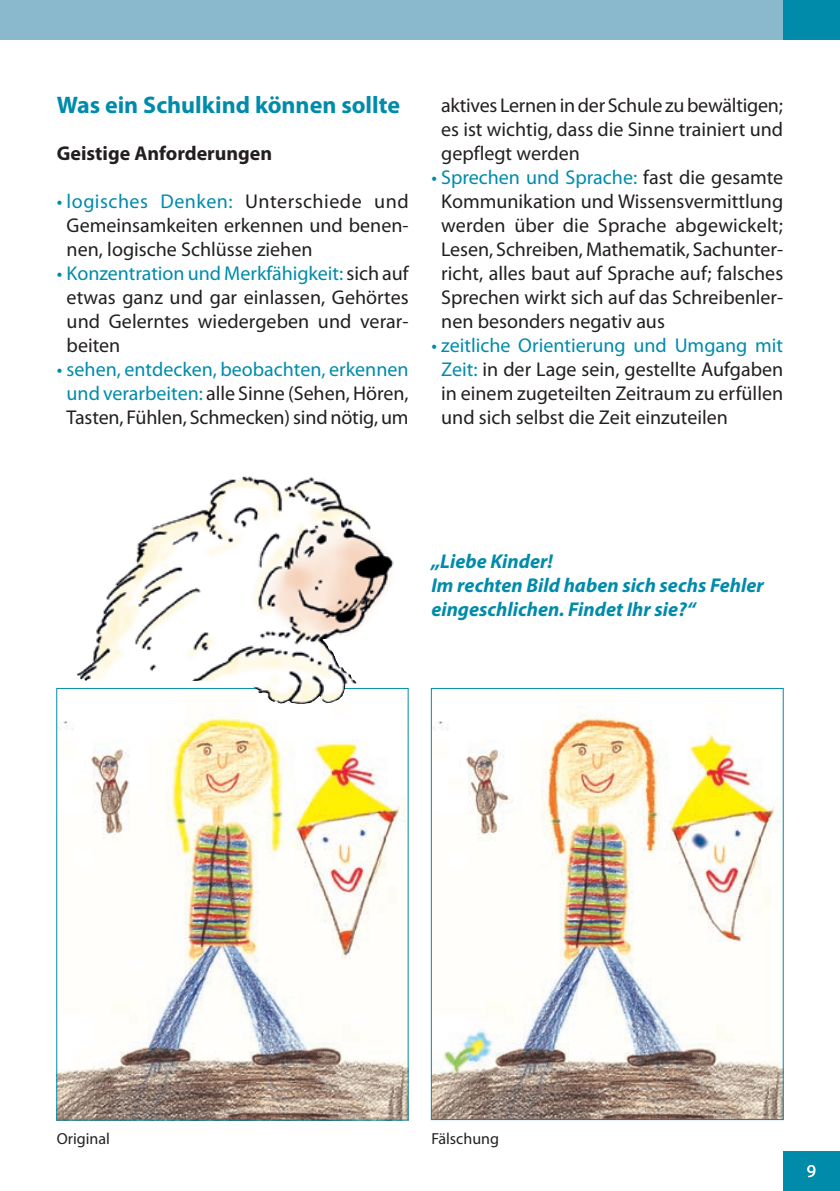
<style>
.page{position:relative;width:840px;height:1191px;background:#fff}
.page>*{position:absolute;margin:0;border:0;box-sizing:border-box;transform-origin:0 0}
.t1{font:700 24px "Myriad Pro";color:#008bab}
.t2{font:20px/24px "Myriad Pro";color:#231f20;text-align:justify}
.t3{font:italic 700 20px/24px "Myriad Pro";color:#008bab}
.t4{font:700 20px "Myriad Pro";color:#231f20}
.t5{font:16px "Myriad Pro";color:#231f20}
.s1{color:#008bab}
</style>
<div class="page">
<img style="left:58px;top:713px;width:348px;height:405px">
<img style="left:432px;top:715px;width:349px;height:403px">
<div style="left:430px;top:688px;width:353px;height:432px;border:1px solid #008bab"></div>
<img style="left:57px;top:476px;width:344px;height:229px">
<div style="left:0;top:0;width:839px;height:40px;background:#8ab9cd"></div>
<div style="left:782px;top:1151px;width:57px;height:40px;background:#008bab"></div>
<div style="left:782px;top:0;width:57px;height:40px;background:#008bab"></div>
<p class="t1" style="left:57px;top:89px;width:345px">Was ein Schulkind können sollte</p>
<p class="t4" style="left:57px;top:140px;width:217px">Geistige Anforderungen</p>
<p class="t2" style="left:67px;top:189px;width:343px;text-indent:-10px"><span class="s1">• logisches Denken:</span> Unterschiede und Gemeinsamkeiten erkennen und benen&shy;nen, logische Schlüsse ziehen</p>
<p class="t2" style="left:67px;top:261px;width:343px;text-indent:-10px"><span class="s1">• Konzentration und Merkfähigkeit:</span> sich auf etwas ganz und gar einlassen, Gehörtes und Gelerntes wiedergeben und verar&shy;beiten</p>
<p class="t2" style="left:57px;top:357px;width:353px;text-align:center"><span class="s1">• sehen, entdecken, beobachten, erkennen und verarbeiten:</span> alle Sinne (Sehen, Hören,<br>Tasten, Fühlen, Schmecken) sind nötig, um</p>
<p class="t2" style="left:441px;top:93px;width:343px">aktives Lernen in der Schule zu bewältigen; es ist wichtig, dass die Sinne trainiert und gepflegt werden</p>
<p class="t2" style="left:441px;top:165px;width:343px;text-indent:-10px"><span class="s1">• Sprechen und Sprache:</span> fast die gesamte Kommunikation und Wissensvermittlung werden über die Sprache abgewickelt; Lesen, Schreiben, Mathematik, Sachunter&shy;richt, alles baut auf Sprache auf; falsches Sprechen wirkt sich auf das Schreibenler&shy;nen besonders negativ aus</p>
<p class="t2" style="left:441px;top:333px;width:343px;text-indent:-10px"><span class="s1">• zeitliche Orientierung und Umgang mit Zeit:</span> in der Lage sein, gestellte Aufgaben in einem zugeteilten Zeitraum zu erfüllen und sich selbst die Zeit einzuteilen</p>
<p class="t3" style="left:431px;top:548px;width:334px">„Liebe Kinder!<br>Im rechten Bild haben sich sechs Fehler eingeschlichen. Findet Ihr sie?“</p>
<p class="t5" style="left:57px;top:1130px;width:55px">Original</p>
<p class="t5" style="left:431px;top:1130px;width:69px">Fälschung</p>
</div>
